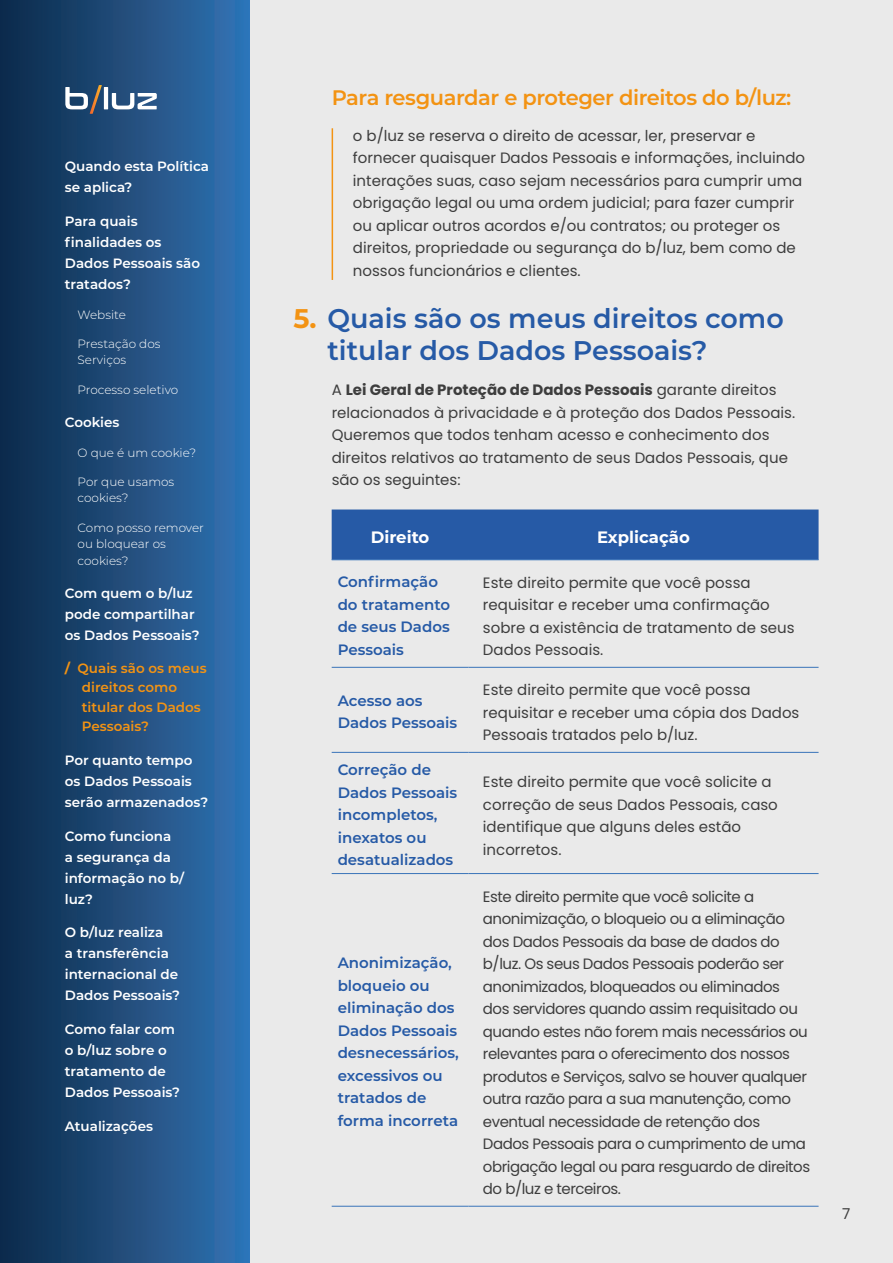
<style>
.page{position:relative;width:893px;height:1263px;background:#eaeaea}
.page>*{position:absolute;margin:0;border:0;box-sizing:border-box;transform-origin:0 0}
.t1{font:600 27px/31.5px "Montserrat";color:#265aa6}
.subtítulo_miolo{font:600 21px "Montserrat";letter-spacing:-.02em;color:#f39313}
.título_tabela{font:700 16.5px "Montserrat";color:#fff}
.Texto_miolo{font:15px/22.5px "Poppins";color:#3d3d3d}
.Texto_tabela{font:15px/22.5px "Poppins";letter-spacing:-.03em;color:#3d3d3d}
.Texto_tabela-2{font:15px/22.5px "Poppins";color:#3d3d3d}
.subtítulo_tabela{font:600 15px/22.5px "Montserrat";color:#265aa6}
.Título{font:600 13.5px/21px "Montserrat";color:#fff}
.t2{font:600 13.5px/19.5px "Montserrat";color:#f39313}
.Subtítulo{font:300 12px/16.5px "Montserrat";color:#fff}
.s1{font-weight:700}
.s2{font-weight:700;color:#f39313}
</style>
<div class="page">
<div style="left:0;top:0;width:250px;height:1263px;background:linear-gradient(to right,#0c2947,#3373b4)"></div>
<svg style="left:65px;top:85px;width:37px;height:29px"></svg>
<hr style="left:104px;top:87px;width:4px;height:22px;background:#fff">
<svg style="left:112px;top:93px;width:45px;height:16px"></svg>
<div style="left:332px;top:509px;width:487px;height:50px;background:#265aa6"></div>
<hr style="left:332px;top:667px;width:136px;height:1px;background:#3973b9">
<hr style="left:468px;top:667px;width:351px;height:1px;background:#3973b9">
<hr style="left:332px;top:752px;width:136px;height:1px;background:#3973b9">
<hr style="left:468px;top:752px;width:351px;height:1px;background:#3973b9">
<hr style="left:332px;top:873px;width:136px;height:1px;background:#3973b9">
<hr style="left:468px;top:873px;width:351px;height:1px;background:#3973b9">
<hr style="left:332px;top:1206px;width:136px;height:1px;background:#3973b9">
<hr style="left:468px;top:1206px;width:351px;height:1px;background:#3973b9">
<hr style="left:332px;top:559px;width:136px;height:1px;background:#3973b9">
<hr style="left:468px;top:559px;width:351px;height:1px;background:#3973b9">
<hr style="left:332px;top:128px;width:1px;height:152px;background:#f39313">
<p class="Título" style="left:65px;top:156px;width:146px">Quando esta Política se aplica?</p>
<p class="Título" style="left:65px;top:210px;width:137px">Para quais finalidades os<br>Dados Pessoais são tratados?</p>
<p class="Subtítulo" style="left:78px;top:306px;width:50px">Website</p>
<p class="Subtítulo" style="left:78px;top:335px;width:84px">Prestação dos<br>Serviços</p>
<p class="Subtítulo" style="left:78px;top:381px;width:102px">Processo seletivo</p>
<p class="Título" style="left:65px;top:411px;width:56px">Cookies</p>
<p class="Subtítulo" style="left:78px;top:444px;width:120px">O que é um cookie?</p>
<p class="Subtítulo" style="left:78px;top:473px;width:98px">Por que usamos cookies?</p>
<p class="Subtítulo" style="left:78px;top:519px;width:128px">Como posso remover ou bloquear os cookies?</p>
<p class="Título" style="left:65px;top:582px;width:136px">Com quem o b/luz pode compartilhar os Dados Pessoais?</p>
<p class="t2" style="left:82px;top:657px;width:126px;text-indent:-17px"><span class="s1">/</span> Quais são os meus direitos como titular dos Dados<br>Pessoais?</p>
<p class="Título" style="left:65px;top:749px;width:145px">Por quanto tempo os Dados Pessoais serão armazenados?</p>
<p class="Título" style="left:65px;top:825px;width:121px">Como funciona<br>a segurança da informação no b/ luz?</p>
<p class="Título" style="left:65px;top:921px;width:117px">O b/luz realiza<br>a transferência internacional de<br>Dados Pessoais?</p>
<p class="Título" style="left:65px;top:1018px;width:117px">Como falar com o b/luz sobre o tratamento de<br>Dados Pessoais?</p>
<p class="Título" style="left:65px;top:1115px;width:90px">Atualizações</p>
<p class="subtítulo_miolo" style="left:332px;top:83px;width:461px">Para resguardar e proteger direitos do b/luz:</p>
<p class="Texto_miolo" style="left:353px;top:124px;width:454px">o b/luz se reserva o direito de acessar, ler, preservar e fornecer quaisquer Dados Pessoais e informações, incluindo interações suas, caso sejam necessários para cumprir uma obrigação legal ou uma ordem judicial; para fazer cumprir ou aplicar outros acordos e/ou contratos; ou proteger os direitos, propriedade ou segurança do b/luz, bem como de nossos funcionários e clientes.</p>
<p class="t1" style="left:327px;top:302px;width:458px;text-indent:-34px"><span class="s2">5.</span> Quais são os meus direitos como titular dos Dados Pessoais?</p>
<p class="Texto_miolo" style="left:332px;top:379px;width:465px">A <span class="s1">Lei Geral de Proteção de Dados Pessoais</span> garante direitos relacionados à privacidade e à proteção dos Dados Pessoais.<br>Queremos que todos tenham acesso e conhecimento dos direitos relativos ao tratamento de seus Dados Pessoais, que são os seguintes:</p>
<p class="título_tabela" style="left:371px;top:525px;width:60px">Direito</p>
<p class="título_tabela" style="left:597px;top:525px;width:94px">Explicação</p>
<p class="subtítulo_tabela" style="left:338px;top:570px;width:114px">Confirmação do tratamento de seus Dados<br>Pessoais</p>
<p class="Texto_tabela-2" style="left:483px;top:571px;width:313px">Este direito permite que você possa requisitar e receber uma confirmação sobre a existência de tratamento de seus</p>
<p class="Texto_tabela-2" style="left:483px;top:639px;width:122px">Dados Pessoais.</p>
<p class="subtítulo_tabela" style="left:338px;top:689px;width:121px">Acesso aos<br>Dados Pessoais</p>
<p class="Texto_tabela-2" style="left:483px;top:679px;width:318px">Este direito permite que você possa requisitar e receber uma cópia dos Dados<br>Pessoais tratados pelo b/luz.</p>
<p class="subtítulo_tabela" style="left:338px;top:758px;width:121px">Correção de<br>Dados Pessoais incompletos, inexatos ou desatualizados</p>
<p class="Texto_tabela-2" style="left:483px;top:771px;width:296px">Este direito permite que você solicite a correção de seus Dados Pessoais, caso identifique que alguns deles estão</p>
<p class="Texto_tabela-2" style="left:483px;top:838px;width:80px">incorretos.</p>
<p class="subtítulo_tabela" style="left:338px;top:951px;width:123px">Anonimização, bloqueio ou eliminação dos<br>Dados Pessoais desnecessários, excessivos ou tratados de forma incorreta</p>
<p class="Texto_tabela" style="left:483px;top:885px;width:329px">Este direito permite que você solicite a anonimização, o bloqueio ou a eliminação dos Dados Pessoais da base de dados do b/luz. Os seus Dados Pessoais poderão ser anonimizados, bloqueados ou eliminados dos servidores quando assim requisitado ou quando estes não forem mais necessários ou relevantes para o oferecimento dos nossos produtos e Serviços, salvo se houver qualquer outra razão para a sua manutenção, como eventual necessidade de retenção dos Dados Pessoais para o cumprimento de uma obrigação legal ou para resguardo de direitos do b/luz e terceiros.</p>
<p class="Texto_tabela" style="left:842px;top:1203px;width:10px">7</p>
</div>
